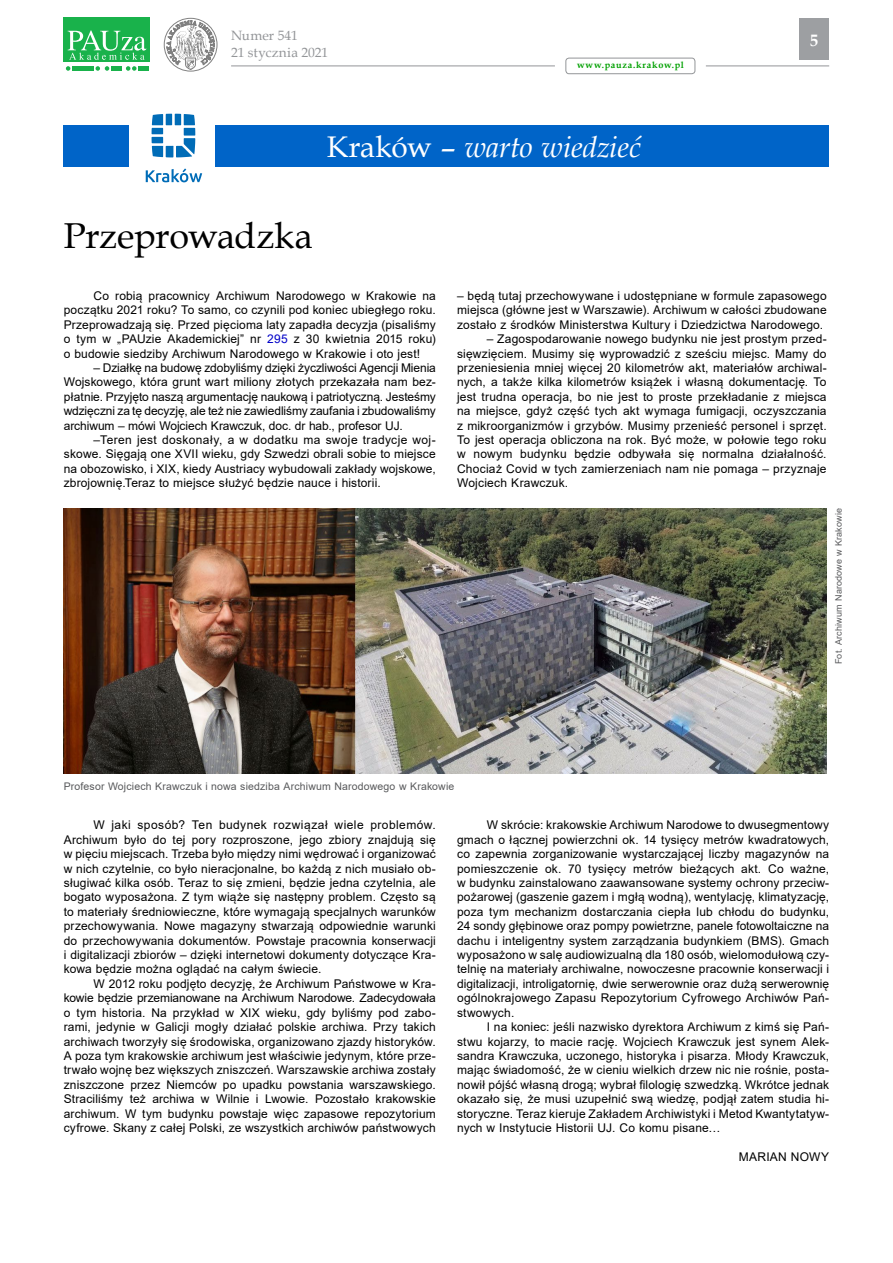
<style>
.page{position:relative;width:893px;height:1263px;background:#fff}
.page>*{position:absolute;margin:0;border:0;box-sizing:border-box;transform-origin:0 0}
.t1{font:36px "Book Antiqua";letter-spacing:-.01em;color:#000}
.t2{font:italic 29.85px "Book Antiqua";letter-spacing:-.01em;color:#fff}
.t3{font:700 16.5px "Book Antiqua";color:#fff}
.t4{font:13.5px/16.2px "Book Antiqua";color:#939598}
.t5{font:12px/14.4px "Arial";letter-spacing:.01em;color:#000;text-align:justify}
.t6{font:10.5px "Arial";letter-spacing:.015em;color:#58595b}
.t7{font:700 9.15px "Book Antiqua";letter-spacing:.075em;color:#00a000}
.t8{font:9px "Arial";letter-spacing:.02em;color:#58595b}
.s1{font-style:normal}
.s2{color:#0000c8}
</style>
<div class="page">
<div style="left:799px;top:18px;width:30px;height:42px;background:#9d9fa2"></div>
<svg style="left:66px;top:66px;width:4px;height:5px"></svg>
<svg style="left:96px;top:66px;width:13px;height:5px"></svg>
<svg style="left:126px;top:66px;width:11px;height:5px"></svg>
<div style="left:72px;top:66px;width:10px;height:5px;background:#19b24b"></div>
<div style="left:84px;top:66px;width:10px;height:5px;background:#19b24b"></div>
<div style="left:111px;top:66px;width:10px;height:5px;background:#19b24b"></div>
<div style="left:138px;top:66px;width:10px;height:5px;background:#19b24b"></div>
<div style="left:64px;top:18px;width:86px;height:44px;background:#19b24b"></div>
<svg style="left:68px;top:30px;width:78px;height:30px"></svg>
<hr style="left:231px;top:66px;width:324px;height:1px;background:#939598">
<div style="left:566px;top:58px;width:129px;height:16px;border:1px solid #939598;border-radius:3px"></div>
<hr style="left:706px;top:66px;width:123px;height:1px;background:#939598">
<div style="left:164px;top:18px;width:53px;height:53px;border:1px solid #000;border-radius:50%"></div>
<svg style="left:167px;top:17px;width:48px;height:53px"></svg>
<div style="left:216px;top:125px;width:613px;height:42px;background:#0064c8"></div>
<div style="left:64px;top:125px;width:65px;height:42px;background:#0064c8"></div>
<svg style="left:152px;top:114px;width:43px;height:43px"></svg>
<svg style="left:146px;top:168px;width:56px;height:14px"></svg>
<img style="left:64px;top:508px;width:763px;height:265px">
<p class="t4" style="left:231px;top:27px;width:99px">Numer 541<br>21 stycznia 2021</p>
<h3 class="t3" style="left:810px;top:30px;width:10px">5</h3>
<p class="t7" style="left:577px;top:59px;width:108px">www.pauza.krakow.pl</p>
<h2 class="t2" style="left:327px;top:126px;width:316px"><span class="s1">Kraków –</span> warto wiedzieć</h2>
<h1 class="t1" style="left:64px;top:211px;width:251px">Przeprowadzka</h1>
<p class="t5" style="left:64px;top:289px;width:374px;text-indent:30px">Co robią pracownicy Archiwum Narodowego w Krakowie na początku 2021 roku? To samo, co czynili pod koniec ubiegłego roku.<br>Przeprowadzają się. Przed pięcioma laty zapadła decyzja (pisaliśmy o tym w „PAUzie Akademickiej” nr <span class="s2">295</span> z 30 kwietnia 2015 roku) o budowie siedziby Archiwum Narodowego w Krakowie i oto jest!</p>
<p class="t5" style="left:64px;top:361px;width:374px;text-indent:30px">– Działkę na budowę zdobyliśmy dzięki życzliwości Agencji Mienia Wojskowego, która grunt wart miliony złotych przekazała nam bez&shy;płatnie. Przyjęto naszą argumentację naukową i patriotyczną. Jesteśmy wdzięczni za tę decyzję, ale też nie zawiedliśmy zaufania i zbudowaliśmy archiwum – mówi Wojciech Krawczuk, doc. dr hab., profesor UJ.</p>
<p class="t5" style="left:64px;top:433px;width:374px;text-indent:30px">–Teren jest doskonały, a w dodatku ma swoje tradycje woj&shy;skowe. Sięgają one XVII wieku, gdy Szwedzi obrali sobie to miejsce na obozowisko, i XIX, kiedy Austriacy wybudowali zakłady wojskowe, zbrojownię.Teraz to miejsce służyć będzie nauce i historii.</p>
<p class="t5" style="left:457px;top:289px;width:371px">– będą tutaj przechowywane i udostępniane w formule zapasowego miejsca (główne jest w Warszawie). Archiwum w całości zbudowane zostało z środków Ministerstwa Kultury i Dziedzictwa Narodowego.</p>
<p class="t5" style="left:457px;top:332px;width:371px;text-indent:30px">– Zagospodarowanie nowego budynku nie jest prostym przed&shy;sięwzięciem. Musimy się wyprowadzić z sześciu miejsc. Mamy do przeniesienia mniej więcej 20 kilometrów akt, materiałów archiwal&shy;nych, a także kilka kilometrów książek i własną dokumentację. To jest trudna operacja, bo nie jest to proste przekładanie z miejsca na miejsce, gdyż część tych akt wymaga fumigacji, oczyszczania z mikroorganizmów i grzybów. Musimy przenieść personel i sprzęt.<br>To jest operacja obliczona na rok. Być może, w połowie tego roku w nowym budynku będzie odbywała się normalna działalność.<br>Chociaż Covid w tych zamierzeniach nam nie pomaga – przyznaje Wojciech Krawczuk.</p>
<p class="t8" style="left:832px;top:664px;width:157px;rotate:-90deg">Fot. Archiwum Narodowe w Krakowie</p>
<p class="t6" style="left:64px;top:779px;width:392px">Profesor Wojciech Krawczuk i nowa siedziba Archiwum Narodowego w Krakowie</p>
<p class="t5" style="left:64px;top:818px;width:374px;text-indent:30px">W jaki sposób? Ten budynek rozwiązał wiele problemów.<br>Archiwum było do tej pory rozproszone, jego zbiory znajdują się w pięciu miejscach. Trzeba było między nimi wędrować i organizować w nich czytelnie, co było nieracjonalne, bo każdą z nich musiało ob&shy;sługiwać kilka osób. Teraz to się zmieni, będzie jedna czytelnia, ale bogato wyposażona. Z tym wiąże się następny problem. Często są to materiały średniowieczne, które wymagają specjalnych warunków przechowywania. Nowe magazyny stwarzają odpowiednie warunki do przechowywania dokumentów. Powstaje pracownia konserwacji i digitalizacji zbiorów – dzięki internetowi dokumenty dotyczące Kra&shy;kowa będzie można oglądać na całym świecie.</p>
<p class="t5" style="left:64px;top:976px;width:374px;text-indent:30px">W 2012 roku podjęto decyzję, że Archiwum Państwowe w Kra&shy;kowie będzie przemianowane na Archiwum Narodowe. Zadecydowała o tym historia. Na przykład w XIX wieku, gdy byliśmy pod zabo&shy;rami, jedynie w Galicji mogły działać polskie archiwa. Przy takich archiwach tworzyły się środowiska, organizowano zjazdy historyków.<br>A poza tym krakowskie archiwum jest właściwie jedynym, które prze&shy;trwało wojnę bez większych zniszczeń. Warszawskie archiwa zostały zniszczone przez Niemców po upadku powstania warszawskiego.<br>Straciliśmy też archiwa w Wilnie i Lwowie. Pozostało krakowskie archiwum. W tym budynku powstaje więc zapasowe repozytorium cyfrowe. Skany z całej Polski, ze wszystkich archiwów państwowych</p>
<p class="t5" style="left:457px;top:818px;width:374px;text-indent:30px">W skrócie: krakowskie Archiwum Narodowe to dwusegmentowy gmach o łącznej powierzchni ok. 14 tysięcy metrów kwadratowych, co zapewnia zorganizowanie wystarczającej liczby magazynów na pomieszczenie ok. 70 tysięcy metrów bieżących akt. Co ważne, w budynku zainstalowano zaawansowane systemy ochrony przeciw&shy;pożarowej (gaszenie gazem i mgłą wodną), wentylację, klimatyzację, poza tym mechanizm dostarczania ciepła lub chłodu do budynku, 24 sondy głębinowe oraz pompy powietrzne, panele fotowoltaiczne na dachu i inteligentny system zarządzania budynkiem (BMS). Gmach wyposażono w salę audiowizualną dla 180 osób, wielomodułową czy&shy;telnię na materiały archiwalne, nowoczesne pracownie konserwacji i digitalizacji, introligatornię, dwie serwerownie oraz dużą serwerownię ogólnokrajowego Zapasu Repozytorium Cyfrowego Archiwów Pań&shy;stwowych.</p>
<p class="t5" style="left:457px;top:1019px;width:374px;text-indent:30px">I na koniec: jeśli nazwisko dyrektora Archiwum z kimś się Pań&shy;stwu kojarzy, to macie rację. Wojciech Krawczuk jest synem Alek&shy;sandra Krawczuka, uczonego, historyka i pisarza. Młody Krawczuk, mając świadomość, że w cieniu wielkich drzew nic nie rośnie, posta&shy;nowił pójść własną drogą; wybrał filologię szwedzką. Wkrótce jednak okazało się, że musi uzupełnić swą wiedzę, podjął zatem studia hi&shy;storyczne. Teraz kieruje Zakładem Archiwistyki i Metod Kwantytatyw&shy;nych w Instytucie Historii UJ. Co komu pisane…</p>
<p class="t5" style="left:739px;top:1149px;width:92px">MARIAN NOWY</p>
</div>
